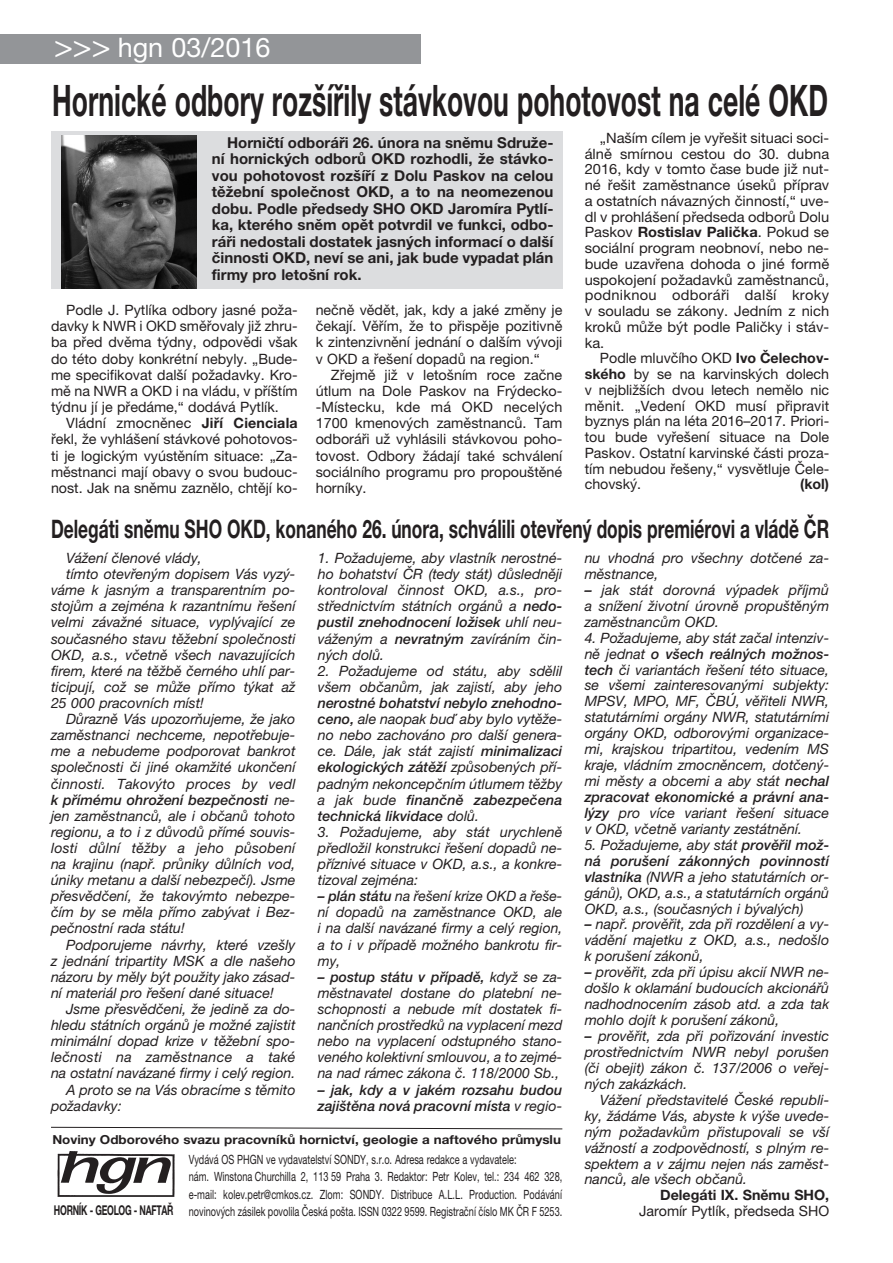
<style>
.page{position:relative;width:893px;height:1263px;background:#fff}
.page>*{position:absolute;margin:0;border:0;box-sizing:border-box;transform-origin:0 0}
.titulek{font:700 43.5px "Helvetica Neue LT Pro";color:#231f20;scale:.61 1}
.t1{font:31.5px "Helvetica Neue LT Pro";color:#fff}
.záhlaví{font:27px "Helvetica Neue LT Pro";color:#fff}
.normální{font:700 25.5px "Helvetica Neue LT Pro";color:#231f20;scale:.68 1}
.perex{font:700 15px/16.5px "Helvetica Neue LT Pro";color:#231f20;text-align:justify}
.normální-2{font:italic 14.25px/16px "Helvetica Neue LT Pro";color:#231f20;text-align:justify}
.normální-3{font:14.25px/15.8px "Helvetica Neue LT Pro";color:#231f20;text-align:justify}
.normální-4{font:italic 500 14.25px/16px "Helvetica Neue LT Pro";color:#231f20}
.normální-5{font:700 14.25px "Helvetica Neue LT Pro";color:#231f20}
.t2{font:700 13.5px "Helvetica Neue LT Pro";letter-spacing:-.03em;color:#231f20;scale:.65 1}
.t3{font:12.75px/17.4px "Helvetica Neue LT Pro";color:#231f20;scale:.72 1}
.t4{font:700 12.45px "Helvetica Neue LT Pro";color:#231f20;scale:1.08 1}
.s1{font-weight:700}
.s2{font-weight:500}
.s3{font-weight:400}
</style>
<div class="page">
<div style="left:51px;top:131px;width:511px;height:157px;background:#dcdddf"></div>
<img style="left:57px;top:1151px;width:118px;height:46px">
<div style="left:0;top:34px;width:420px;height:30px;background:#939598"></div>
<svg style="left:51px;top:1126px;width:512px;height:4px"></svg>
<img style="left:62px;top:135px;width:134px;height:153px">
<p class="t1" style="left:54px;top:27px;width:58px">&gt;&gt;&gt;</p>
<p class="záhlaví" style="left:118px;top:31px;width:154px">hgn 03/2016</p>
<p class="titulek" style="left:52px;top:74px;width:1273px">Hornické odbory rozšířily stávkovou pohotovost na celé OKD</p>
<p class="perex" style="left:212px;top:134px;width:343px;text-indent:15px">Horničtí odboráři 26. února na sněmu Sdruže&shy;ní hornických odborů OKD rozhodli, že stávko&shy;vou pohotovost rozšíří z Dolu Paskov na celou těžební společnost OKD, a to na neomezenou dobu. Podle předsedy SHO OKD Jaromíra Pytlí&shy;ka, kterého sněm opět potvrdil ve funkci, odbo&shy;ráři nedostali dostatek jasných informací o další činnosti OKD, neví se ani, jak bude vypadat plán firmy pro letošní rok.</p>
<p class="normální-3" style="left:51px;top:302px;width:248px;line-height:16.2px;text-indent:15px">Podle J. Pytlíka odbory jasné poža&shy;davky k NWR i OKD směřovaly již zhru&shy;ba před dvěma týdny, odpovědi však do této doby konkrétní nebyly. „Bude&shy;me specifikovat další požadavky. Kro&shy;mě na NWR a OKD i na vládu, v příštím týdnu jí je předáme,“ dodává Pytlík.</p>
<p class="normální-3" style="left:51px;top:415px;width:248px;line-height:16.2px;text-indent:15px">Vládní zmocněnec <span class="s1">Jiří Cienciala </span>řekl, že vyhlášení stávkové pohotovos&shy;ti je logickým vyústěním situace: „Za&shy;městnanci mají obavy o svou budouc&shy;nost. Jak na sněmu zaznělo, chtějí ko-</p>
<p class="normální-3" style="left:316px;top:302px;width:248px;line-height:16.2px">nečně vědět, jak, kdy a jaké změny je čekají. Věřím, že to přispěje pozitivně k zintenzivnění jednání o dalším vývoji v OKD a řešení dopadů na region.“</p>
<p class="normální-3" style="left:316px;top:366px;width:248px;line-height:16.2px;text-indent:15px">Zřejmě již v letošním roce začne útlum na Dole Paskov na Frýdecko--Místecku, kde má OKD necelých 1700 kmenových zaměstnanců. Tam odboráři už vyhlásili stávkovou poho&shy;tovost. Odbory žádají také schválení sociálního programu pro propouštěné horníky.</p>
<p class="normální-3" style="left:585px;top:130px;width:246px;text-indent:15px">„Naším cílem je vyřešit situaci soci&shy;álně smírnou cestou do 30. dubna 2016, kdy v tomto čase bude již nut&shy;né řešit zaměstnance úseků příprav a ostatních návazných činností,“ uve&shy;dl v prohlášení předseda odborů Dolu Paskov <span class="s1">Rostislav Palička</span>. Pokud se sociální program neobnoví, nebo ne&shy;bude uzavřena dohoda o jiné formě uspokojení požadavků zaměstnanců, podniknou odboráři další kroky v souladu se zákony. Jedním z nich kroků může být podle Paličky i stáv&shy;ka.</p>
<p class="normální-3" style="left:585px;top:350px;width:246px;text-indent:15px">Podle mluvčího OKD <span class="s1">Ivo Čelechov&shy;ského</span> by se na karvinských dolech v nejbližších dvou letech nemělo nic měnit. „Vedení OKD musí připravit byznys plán na léta 2016–2017. Priori&shy;tou bude vyřešení situace na Dole Paskov. Ostatní karvinské části proza&shy;tím nebudou řešeny,“ vysvětluje Čele&shy;chovský.</p>
<p class="normální-5" style="left:800px;top:475px;width:30px">(kol)</p>
<p class="normální" style="left:51px;top:513px;width:1146px">Delegáti sněmu SHO OKD, konaného 26. února, schválili otevřený dopis premiérovi a vládě ČR</p>
<p class="normální-2" style="left:66px;top:550px;width:137px">Vážení členové vlády,</p>
<p class="normální-2" style="left:51px;top:566px;width:246px;text-indent:15px">tímto otevřeným dopisem Vás vyzý&shy;váme k jasným a transparentním po&shy;stojům a zejména k razantnímu řešení velmi závažné situace, vyplývající ze současného stavu těžební společnosti OKD, a.s., včetně všech navazujících firem, které na těžbě černého uhlí par&shy;ticipují, což se může přímo týkat až 25 000 pracovních míst!</p>
<p class="normální-2" style="left:51px;top:711px;width:246px;text-indent:15px">Důrazně Vás upozorňujeme, že jako zaměstnanci nechceme, nepotřebuje&shy;me a nebudeme podporovat bankrot společnosti či jiné okamžité ukončení činnosti. Takovýto proces by vedl <span class="s2">k přímému ohrožení bezpečnosti</span> ne&shy;jen zaměstnanců, ale i občanů tohoto regionu, a to i z důvodů přímé souvis&shy;losti důlní těžby a jeho působení na krajinu (např. průniky důlních vod, úniky metanu a další nebezpečí). Jsme přesvědčení, že takovýmto nebezpe&shy;čím by se měla přímo zabývat i Bez&shy;pečnostní rada státu!</p>
<p class="normální-2" style="left:51px;top:936px;width:246px;text-indent:15px">Podporujeme návrhy, které vzešly z jednání tripartity MSK a dle našeho názoru by měly být použity jako zásad&shy;ní materiál pro řešení dané situace!</p>
<p class="normální-2" style="left:51px;top:1001px;width:246px;text-indent:15px">Jsme přesvědčeni, že jedině za do&shy;hledu státních orgánů je možné zajistit minimální dopad krize v těžební spo&shy;lečnosti na zaměstnance a také na ostatní navázané firmy i celý region.</p>
<p class="normální-2" style="left:51px;top:1081px;width:246px;text-indent:15px">A proto se na Vás obracíme s těmito požadavky:</p>
<p class="normální-2" style="left:318px;top:550px;width:246px">1. Požadujeme, aby vlastník nerostné&shy;ho bohatství ČR (tedy stát) důsledněji kontroloval činnost OKD, a.s., pro&shy;střednictvím státních orgánů a <span class="s2">nedo&shy;pustil znehodnocení ložisek</span> uhlí neu&shy;váženým a <span class="s2">nevratným</span> zavíráním čin&shy;ných dolů.</p>
<p class="normální-2" style="left:318px;top:662px;width:246px">2. Požadujeme od státu, aby sdělil všem občanům, jak zajistí, aby jeho <span class="s2">nerostné bohatství nebylo znehodno&shy;ceno,</span> ale naopak buď aby bylo vytěže&shy;no nebo zachováno pro další genera&shy;ce. Dále, jak stát zajistí <span class="s2">minimalizaci ekologických zátěží</span> způsobených pří&shy;padným nekoncepčním útlumem těžby a jak bude <span class="s2">finančně zabezpečena technická likvidace</span> dolů.</p>
<p class="normální-2" style="left:318px;top:823px;width:246px">3. Požadujeme, aby stát urychleně předložil konstrukci řešení dopadů ne&shy;příznivé situace v OKD, a.s., a konkre&shy;tizoval zejména:</p>
<p class="normální-2" style="left:318px;top:888px;width:246px"><span class="s2">– plán státu</span> na řešení krize OKD a řeše&shy;ní dopadů na zaměstnance OKD, ale i na další navázané firmy a celý region, a to i v případě možného bankrotu fir&shy;my,</p>
<p class="normální-2" style="left:318px;top:968px;width:246px"><span class="s2">– postup státu v případě,</span> když se za&shy;městnavatel dostane do platební ne&shy;schopnosti a nebude mít dostatek fi&shy;nančních prostředků na vyplacení mezd nebo na vyplacení odstupného stano&shy;veného kolektivní smlouvou, a to zejmé&shy;na nad rámec zákona č. 118/2000 Sb.,</p>
<p class="normální-4" style="left:318px;top:1081px;width:246px">– jak, kdy a v jakém rozsahu budou zajištěna nová pracovní místa <span class="s3">v regio-</span></p>
<p class="t4" style="left:52px;top:1132px;width:472px">Noviny Odborového svazu pracovníků hornictví, geologie a naftového průmyslu</p>
<p class="t3" style="left:189px;top:1150px;width:457px">Vydává OS PHGN ve vydavatelství SONDY, s.r.o. Adresa redakce a vydavatele:</p>
<p class="t3" style="left:189px;top:1168px;width:520px">nám. Winstona Churchilla 2, 113 59 Praha 3. Redaktor: Petr Kolev, tel.: 234 462 328, e-mail: kolev.petr@cmkos.cz. Zlom: SONDY. Distribuce A.L.L. Production. Podávání</p>
<p class="t2" style="left:54px;top:1202px;width:186px">HORNÍK - GEOLOG - NAFTAŘ</p>
<p class="t3" style="left:189px;top:1203px;width:520px">novinových zásilek povolila Česká pošta. ISSN 0322 9599. Registrační číslo MK ČR F 5253.</p>
<p class="normální-2" style="left:585px;top:550px;width:246px">nu vhodná pro všechny dotčené za&shy;městnance,</p>
<p class="normální-2" style="left:585px;top:582px;width:246px"><span class="s2">–</span> jak stát dorovná výpadek příjmů a snížení životní úrovně propuštěným zaměstnancům OKD.</p>
<p class="normální-2" style="left:585px;top:629px;width:246px">4. Požadujeme, aby stát začal intenziv&shy;ně jednat <span class="s2">o všech reálných možnos&shy;tech</span> či variantách řešení této situace, se všemi zainteresovanými subjekty:<br>MPSV, MPO, MF, ČBÚ, věřiteli NWR, statutárními orgány NWR, statutárními orgány OKD, odborovými organizace&shy;mi, krajskou tripartitou, vedením MS kraje, vládním zmocněncem, dotčený&shy;mi městy a obcemi a aby stát <span class="s2">nechal zpracovat ekonomické a právní ana&shy;lýzy</span> pro více variant řešení situace v OKD, včetně varianty zestátnění.</p>
<p class="normální-2" style="left:585px;top:836px;width:246px">5. Požadujeme, aby stát <span class="s2">prověřil mož&shy;ná porušení zákonných povinností vlastníka</span> (NWR a jeho statutárních or&shy;gánů), OKD, a.s., a statutárních orgánů OKD, a.s., (současných i bývalých)</p>
<p class="normální-2" style="left:585px;top:916px;width:246px"><span class="s2">–</span> např. prověřit, zda při rozdělení a vy&shy;vádění majetku z OKD, a.s., nedošlo k porušení zákonů,</p>
<p class="normální-2" style="left:585px;top:964px;width:246px"><span class="s2">–</span> prověřit, zda při úpisu akcií NWR ne&shy;došlo k oklamání budoucích akcionářů nadhodnocením zásob atd. a zda tak mohlo dojít k porušení zákonů,</p>
<p class="normální-2" style="left:585px;top:1028px;width:246px"><span class="s2">–</span> prověřit, zda při pořizování investic prostřednictvím NWR nebyl porušen (či obejit) zákon č. 137/2006 o veřej&shy;ných zakázkách.</p>
<p class="normální-2" style="left:585px;top:1091px;width:246px;text-indent:15px">Vážení představitelé České republi&shy;ky, žádáme Vás, abyste k výše uvede&shy;ným požadavkům přistupovali se vší vážností a zodpovědností, s plným re&shy;spektem a v zájmu nejen nás zaměst&shy;nanců, ale všech občanů.</p>
<p class="normální-5" style="left:660px;top:1186px;width:171px">Delegáti IX. Sněmu SHO,</p>
<p class="normální-3" style="left:639px;top:1203px;width:192px">Jaromír Pytlík, předseda SHO</p>
</div>
